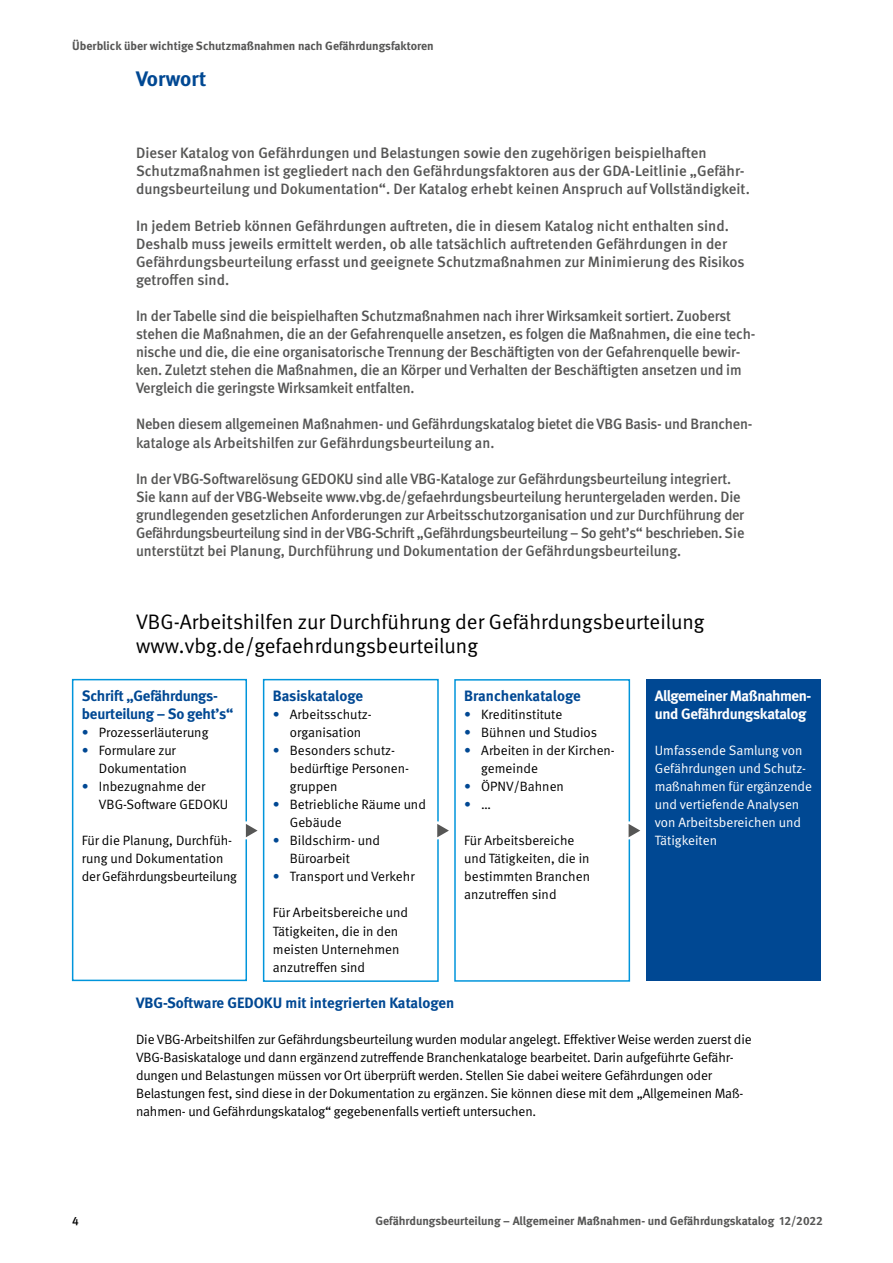
<style>
.page{position:relative;width:893px;height:1263px;background:#fff}
.page>*{position:absolute;margin:0;border:0;box-sizing:border-box;transform-origin:0 0}
._01_Überschriften_14pt_Unter-Überschrift{font:21px/24px "DGUV Meta";color:#000}
._01_Überschriften_16pt_Unter-Überschrift{font:700 21px "DGUV Meta";color:#004893}
._02_Fließtext_10pt_Anleser{font:500 15px/18px "DGUV Meta";letter-spacing:-.01em;color:#565655}
._01_Überschriften_Zwischenüberschrift_1{font:700 15px/18px "DGUV Meta";letter-spacing:-.01em;color:#004893}
._01_Überschriften_Zwischenüberschrift_1-2{font:700 15px/18px "DGUV Meta";letter-spacing:-.03em;color:#fff}
._02_Fließtext_Fließtext{font:13.5px/18px "DGUV Meta";letter-spacing:-.01em;color:#000}
._02_Fließtext_Fließtext-2{font:13.5px/18px "DGUV Meta";color:#fff}
.t1{font:13.5px "DGUV Meta";color:#004893}
.t2{font:700 12px "DGUV Meta";color:#565655}
.t3{font:500 12px "DGUV Meta";color:#000}
.s1{color:#004893}
.s2{color:#000}
</style>
<div class="page">
<div style="left:72px;top:679px;width:175px;height:302px;border:2px solid #0095db"></div>
<div style="left:263px;top:679px;width:176px;height:303px;border:2px solid #0095db"></div>
<div style="left:454px;top:679px;width:176px;height:303px;border:2px solid #0095db"></div>
<div style="left:646px;top:679px;width:175px;height:302px;background:#004893"></div>
<div style="left:237px;top:821px;width:18px;height:18px;background:#fff;border-radius:50%"></div>
<svg style="left:246px;top:824px;width:12px;height:13px"></svg>
<div style="left:428px;top:821px;width:18px;height:18px;background:#fff;border-radius:50%"></div>
<svg style="left:437px;top:824px;width:12px;height:13px"></svg>
<div style="left:620px;top:821px;width:18px;height:18px;background:#fff;border-radius:50%"></div>
<svg style="left:629px;top:824px;width:11px;height:13px"></svg>
<p class="t2" style="left:72px;top:39px;width:363px">Überblick über wichtige Schutzmaßnahmen nach Gefährdungsfaktoren</p>
<h1 class="_01_Überschriften_16pt_Unter-Überschrift" style="left:136px;top:66px;width:72px">Vorwort</h1>
<p class="_02_Fließtext_10pt_Anleser" style="left:136px;top:145px;width:615px">Dieser Katalog von Gefährdungen und Belastungen sowie den zugehörigen beispielhaften<br>Schutzmaßnahmen ist gegliedert nach den Gefährdungsfaktoren aus der GDA-Leitlinie „Gefähr&shy;dungsbeurteilung und Dokumentation“. Der Katalog erhebt keinen Anspruch auf Vollständigkeit.</p>
<p class="_02_Fließtext_10pt_Anleser" style="left:136px;top:217px;width:610px">In jedem Betrieb können Gefährdungen auftreten, die in diesem Katalog nicht enthalten sind.<br>Deshalb muss jeweils ermittelt werden, ob alle tatsächlich auftretenden Gefährdungen in der Gefährdungsbeurteilung erfasst und geeignete Schutzmaßnahmen zur Minimierung des Risikos getroffen sind.</p>
<p class="_02_Fließtext_10pt_Anleser" style="left:136px;top:307px;width:621px">In der Tabelle sind die beispielhaften Schutzmaßnahmen nach ihrer Wirksamkeit sortiert. Zuoberst stehen die Maßnahmen, die an der Gefahrenquelle ansetzen, es folgen die Maßnahmen, die eine tech&shy;nische und die, die eine organisatorische Trennung der Beschäftigten von der Gefahrenquelle bewir&shy;ken. Zuletzt stehen die Maßnahmen, die an Körper und Verhalten der Beschäftigten ansetzen und im Vergleich die geringste Wirksamkeit entfalten.</p>
<p class="_02_Fließtext_10pt_Anleser" style="left:136px;top:416px;width:616px">Neben diesem allgemeinen Maßnahmen- und Gefährdungskatalog bietet die VBG Basis- und Branchen&shy;kataloge als Arbeitshilfen zur Gefährdungsbeurteilung an.</p>
<p class="_02_Fließtext_10pt_Anleser" style="left:136px;top:470px;width:610px">In der VBG-Softwarelösung GEDOKU sind alle VBG-Kataloge zur Gefährdungsbeurteilung integriert.<br>Sie kann auf der VBG-Webseite www.vbg.de/gefaehrdungsbeurteilung heruntergeladen werden. Die grundlegenden gesetzlichen Anforderungen zur Arbeitsschutzorganisation und zur Durchführung der Gefährdungsbeurteilung sind in der VBG-Schrift „Gefährdungsbeurteilung – So geht’s“ beschrieben. Sie unterstützt bei Planung, Durchführung und Dokumentation der Gefährdungsbeurteilung.</p>
<h2 class="_01_Überschriften_14pt_Unter-Überschrift" style="left:136px;top:610px;width:570px">VBG-Arbeitshilfen zur Durchführung der Gefährdungsbeurteilung www.vbg.de/gefaehrdungsbeurteilung</h2>
<p class="_01_Überschriften_Zwischenüberschrift_1" style="left:82px;top:687px;width:153px">Schrift „Gefährdungs&shy;beurteilung – So geht’s“</p>
<p class="_02_Fließtext_Fließtext" style="left:82px;top:723px;width:128px"><span class="s1">•</span> Prozesserläuterung</p>
<p class="_02_Fließtext_Fließtext" style="left:99px;top:741px;width:89px;text-indent:-17px"><span class="s1">•</span> Formulare zur<br>Dokumentation</p>
<p class="_02_Fließtext_Fließtext" style="left:99px;top:778px;width:131px;text-indent:-17px"><span class="s1">•</span> Inbezugnahme der<br>VBG-Software GEDOKU</p>
<p class="_02_Fließtext_Fließtext" style="left:82px;top:832px;width:157px">Für die Planung, Durchfüh&shy;rung und Dokumentation der Gefährdungsbeurteilung</p>
<p class="_01_Überschriften_Zwischenüberschrift_1" style="left:273px;top:687px;width:92px">Basiskataloge</p>
<p class="_02_Fließtext_Fließtext" style="left:273px;top:705px;width:100px;text-align:center"><span class="s1">•</span> Arbeitsschutz&shy;organisation</p>
<p class="_02_Fließtext_Fließtext" style="left:290px;top:741px;width:121px;text-indent:-17px"><span class="s1">•</span> Besonders schutz&shy;bedürftige Personen&shy;gruppen</p>
<p class="_02_Fließtext_Fließtext" style="left:290px;top:796px;width:137px;text-indent:-17px"><span class="s1">•</span> Betriebliche Räume und<br>Gebäude</p>
<p class="_02_Fließtext_Fließtext" style="left:290px;top:832px;width:92px;text-indent:-17px"><span class="s1">•</span> Bildschirm- und<br>Büroarbeit</p>
<p class="_02_Fließtext_Fließtext" style="left:273px;top:868px;width:143px"><span class="s1">•</span> Transport und Verkehr</p>
<p class="_02_Fließtext_Fließtext" style="left:273px;top:904px;width:137px">Für Arbeitsbereiche und<br>Tätigkeiten, die in den meisten Unternehmen anzutreffen sind</p>
<p class="_01_Überschriften_Zwischenüberschrift_1" style="left:464px;top:687px;width:118px">Branchenkataloge</p>
<p class="_02_Fließtext_Fließtext" style="left:464px;top:705px;width:100px"><span class="s1">•</span> Kreditinstitute</p>
<p class="_02_Fließtext_Fließtext" style="left:464px;top:723px;width:134px"><span class="s1">•</span> Bühnen und Studios</p>
<p class="_02_Fließtext_Fließtext" style="left:481px;top:741px;width:135px;text-indent:-17px"><span class="s1">•</span> Arbeiten in der Kirchen&shy;gemeinde</p>
<p class="_02_Fließtext_Fließtext" style="left:464px;top:778px;width:101px"><span class="s1">•</span> ÖPNV/Bahnen</p>
<p class="t1" style="left:464px;top:796px;width:28px">• <span class="s2">…</span></p>
<p class="_02_Fließtext_Fließtext" style="left:464px;top:832px;width:127px">Für Arbeitsbereiche und Tätigkeiten, die in bestimmten Branchen anzutreffen sind</p>
<p class="_01_Überschriften_Zwischenüberschrift_1-2" style="left:655px;top:687px;width:158px">Allgemeiner Maßnahmen&shy;und Gefährdungskatalog</p>
<p class="_02_Fließtext_Fließtext-2" style="left:655px;top:741px;width:159px">Umfassende Samlung von<br>Gefährdungen und Schutz&shy;maßnahmen für ergänzende und vertiefende Analysen von Arbeitsbereichen und<br>Tätigkeiten</p>
<p class="t3" style="left:72px;top:1213px;width:8px">4</p>
<p class="_01_Überschriften_Zwischenüberschrift_1" style="left:136px;top:994px;width:320px">VBG-Software GEDOKU mit integrierten Katalogen</p>
<p class="_02_Fließtext_Fließtext" style="left:136px;top:1030px;width:617px">Die VBG-Arbeitshilfen zur Gefährdungsbeurteilung wurden modular angelegt. Effektiver Weise werden zuerst die VBG-Basiskataloge und dann ergänzend zutreffende Branchenkataloge bearbeitet. Darin aufgeführte Gefähr&shy;dungen und Belastungen müssen vor Ort überprüft werden. Stellen Sie dabei weitere Gefährdungen oder Belastungen fest, sind diese in der Dokumentation zu ergänzen. Sie können diese mit dem „Allgemeinen Maß&shy;nahmen- und Gefährdungskatalog“ gegebenenfalls vertieft untersuchen.</p>
<p class="t2" style="left:375px;top:1213px;width:449px">Gefährdungsbeurteilung – Allgemeiner Maßnahmen- und Gefährdungskatalog 12/2022</p>
</div>
